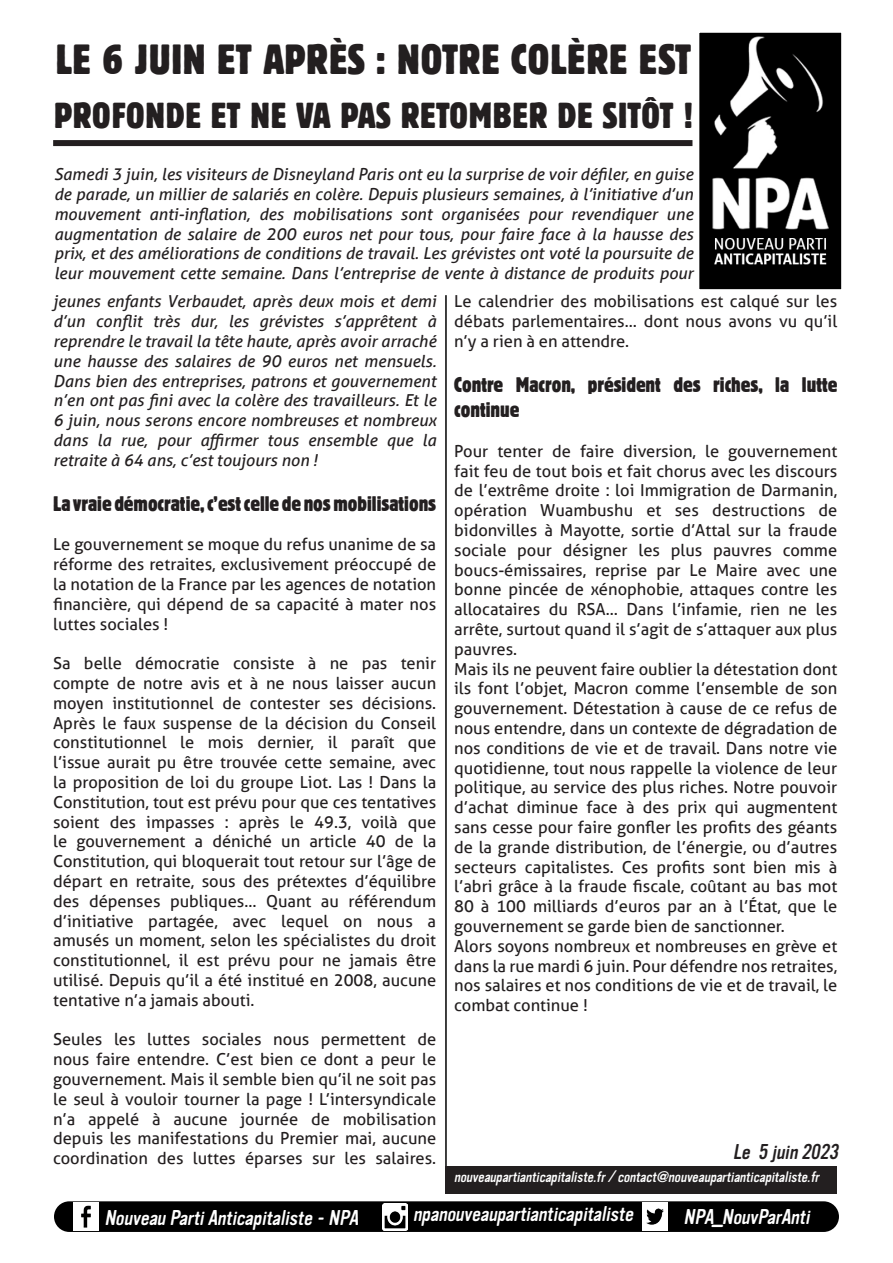
<style>
.page{position:relative;width:893px;height:1263px;background:#fff}
.page>*{position:absolute;margin:0;border:0;box-sizing:border-box;transform-origin:0 0}
.t1{font:condensed 42px "Block BE";letter-spacing:.02em;color:#231f20}
.t2{font:condensed 36px "Block BE";letter-spacing:.02em;color:#231f20}
.t3{font:condensed 21px/25.2px "Block BE";color:#231f20}
.t4{font:italic 21px "Vinyl OT";color:#fff}
.t5{font:italic 21px "Vinyl OT";color:#231f20}
.t6{font:16.5px/19.8px "Aller";color:#231f20;text-align:justify}
.t7{font:italic 16.5px/19.8px "Aller";color:#231f20;text-align:justify}
.t8{font:italic 15px "Vinyl OT";color:#fff}
</style>
<div class="page">
<img style="left:700px;top:34px;width:140px;height:254px">
<div style="left:693px;top:27px;width:154px;height:268px;border:6px solid #fff"></div>
<hr style="left:445px;top:295px;width:2px;height:873px;background:#000">
<div style="left:54px;top:1201px;width:785px;height:31px;background:#000;border-radius:15px"></div>
<img style="left:73px;top:1203px;width:25px;height:27px">
<img style="left:382px;top:1203px;width:25px;height:28px">
<img style="left:642px;top:1203px;width:25px;height:27px">
<div style="left:445px;top:1166px;width:392px;height:28px;background:#231f20"></div>
<div style="left:53px;top:140px;width:639px;height:6px;background:#231f20"></div>
<p class="t1" style="left:56px;top:35px;width:637px">LE 6 JUIN ET APRÈS : NOTRE COLÈRE EST</p>
<p class="t2" style="left:54px;top:95px;width:641px">PROFONDE ET NE VA PAS RETOMBER DE SITÔT !</p>
<p class="t7" style="left:54px;top:164px;width:641px">Samedi 3 juin, les visiteurs de Disneyland Paris ont eu la surprise de voir défiler, en guise de parade, un millier de salariés en colère. Depuis plusieurs semaines, à l’initiative d’un mouvement anti-inflation, des mobilisations sont organisées pour revendiquer une augmentation de salaire de 200 euros net pour tous, pour faire face à la hausse des prix, et des améliorations de conditions de travail. Les grévistes ont voté la poursuite de leur mouvement cette semaine. Dans l’entreprise de vente à distance de produits pour</p>
<p class="t7" style="left:53px;top:291px;width:385px">jeunes enfants Verbaudet, après deux mois et demi d’un conflit très dur, les grévistes s’apprêtent à reprendre le travail la tête haute, après avoir arraché une hausse des salaires de 90 euros net mensuels.<br>Dans bien des entreprises, patrons et gouvernement n’en ont pas fini avec la colère des travailleurs. Et le 6 juin, nous serons encore nombreuses et nombreux dans la rue, pour affirmer tous ensemble que la retraite à 64 ans, c’est toujours non !</p>
<p class="t3" style="left:53px;top:490px;width:384px">La vraie démocratie, c’est celle de nos mobilisations</p>
<p class="t6" style="left:53px;top:534px;width:385px">Le gouvernement se moque du refus unanime de sa réforme des retraites, exclusivement préoccupé de la notation de la France par les agences de notation financière, qui dépend de sa capacité à mater nos luttes sociales !</p>
<p class="t6" style="left:53px;top:653px;width:385px">Sa belle démocratie consiste à ne pas tenir compte de notre avis et à ne nous laisser aucun moyen institutionnel de contester ses décisions.<br>Après le faux suspense de la décision du Conseil constitutionnel le mois dernier, il paraît que l’issue aurait pu être trouvée cette semaine, avec la proposition de loi du groupe Liot. Las ! Dans la Constitution, tout est prévu pour que ces tentatives soient des impasses : après le 49.3, voilà que le gouvernement a déniché un article 40 de la Constitution, qui bloquerait tout retour sur l’âge de départ en retraite, sous des prétextes d’équilibre des dépenses publiques… Quant au référendum d’initiative partagée, avec lequel on nous a amusés un moment, selon les spécialistes du droit constitutionnel, il est prévu pour ne jamais être utilisé. Depuis qu’il a été institué en 2008, aucune tentative n’a jamais abouti.</p>
<p class="t6" style="left:53px;top:1029px;width:385px">Seules les luttes sociales nous permettent de nous faire entendre. C’est bien ce dont a peur le gouvernement. Mais il semble bien qu’il ne soit pas le seul à vouloir tourner la page ! L’intersyndicale n’a appelé à aucune journée de mobilisation depuis les manifestations du Premier mai, aucune coordination des luttes éparses sur les salaires.</p>
<p class="t6" style="left:454px;top:291px;width:385px">Le calendrier des mobilisations est calqué sur les débats parlementaires… dont nous avons vu qu’il n’y a rien à en attendre.</p>
<p class="t3" style="left:454px;top:371px;width:385px">Contre Macron, président des riches, la lutte continue</p>
<p class="t6" style="left:454px;top:441px;width:385px">Pour tenter de faire diversion, le gouvernement fait feu de tout bois et fait chorus avec les discours de l’extrême droite : loi Immigration de Darmanin, opération Wuambushu et ses destructions de bidonvilles à Mayotte, sortie d’Attal sur la fraude sociale pour désigner les plus pauvres comme boucs-émissaires, reprise par Le Maire avec une bonne pincée de xénophobie, attaques contre les allocataires du RSA… Dans l’infamie, rien ne les arrête, surtout quand il s’agit de s’attaquer aux plus pauvres.</p>
<p class="t6" style="left:454px;top:659px;width:385px">Mais ils ne peuvent faire oublier la détestation dont ils font l’objet, Macron comme l’ensemble de son gouvernement. Détestation à cause de ce refus de nous entendre, dans un contexte de dégradation de nos conditions de vie et de travail. Dans notre vie quotidienne, tout nous rappelle la violence de leur politique, au service des plus riches. Notre pouvoir d’achat diminue face à des prix qui augmentent sans cesse pour faire gonfler les profits des géants de la grande distribution, de l’énergie, ou d’autres secteurs capitalistes. Ces profits sont bien mis à l’abri grâce à la fraude fiscale, coûtant au bas mot 80 à 100 milliards d’euros par an à l’État, que le gouvernement se garde bien de sanctionner.</p>
<p class="t6" style="left:454px;top:936px;width:385px">Alors soyons nombreux et nombreuses en grève et dans la rue mardi 6 juin. Pour défendre nos retraites, nos salaires et nos conditions de vie et de travail, le combat continue !</p>
<p class="t5" style="left:733px;top:1141px;width:111px">Le 5 j uin 2023</p>
<p class="t8" style="left:454px;top:1168px;width:369px">nouveaupartianticapitaliste.fr/ contact@nouveaupartianticapitaliste.fr</p>
<p class="t4" style="left:104px;top:1206px;width:260px">Nouveau PartiAnticapitaliste - NPA</p>
<p class="t4" style="left:413px;top:1202px;width:225px">npanouveaupartianticapitaliste</p>
<p class="t4" style="left:684px;top:1205px;width:132px">NPA_NouvParAnti</p>
</div>
